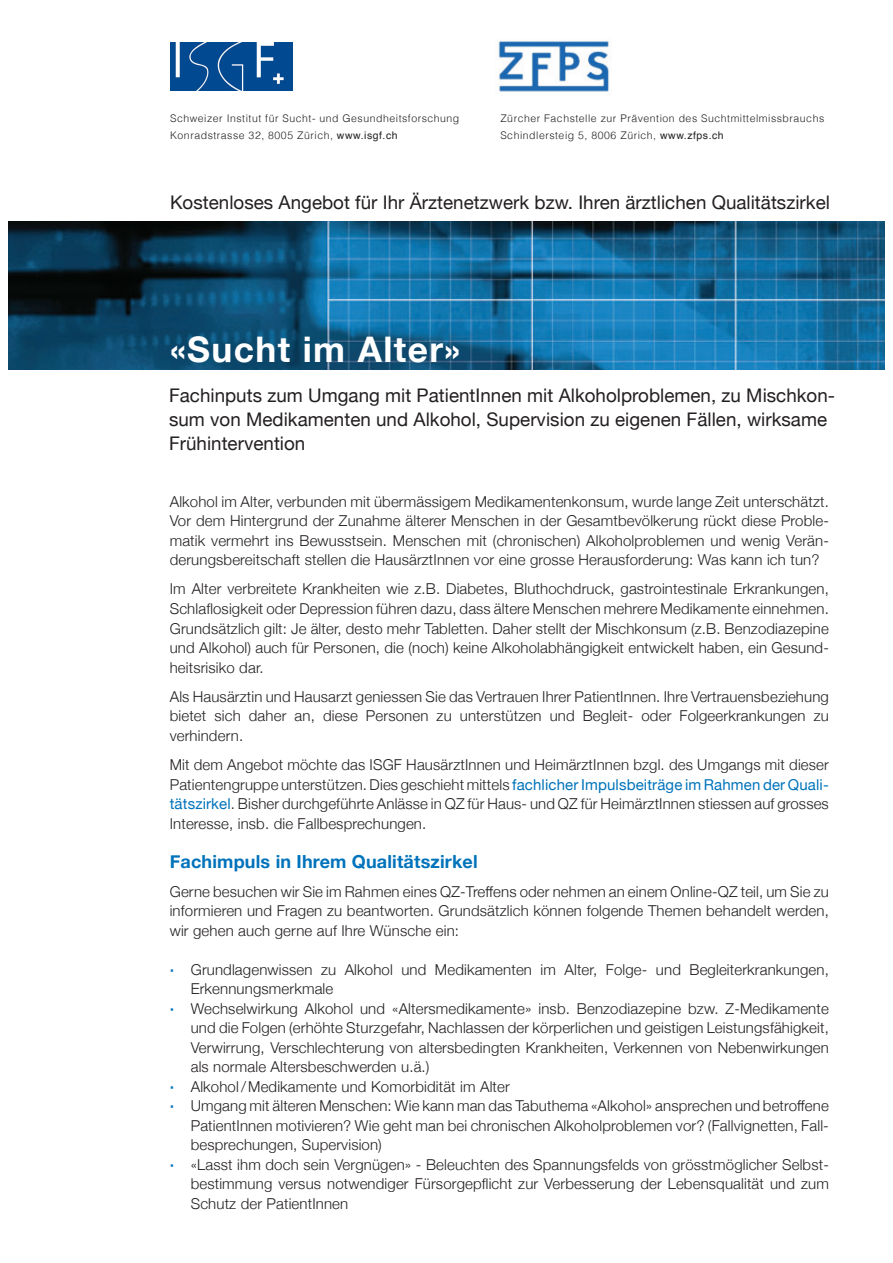
<style>
.page{position:relative;width:893px;height:1263px;background:#fff}
.page>*{position:absolute;margin:0;border:0;box-sizing:border-box;transform-origin:0 0}
.t1{font:700 35.25px "Helvetica Neue";letter-spacing:.04em;color:#fff}
.t2{font:18.75px/24px "Helvetica Neue";color:#231f20}
.t3{font:700 18px "Helvetica Neue";letter-spacing:.01em;color:#0173bb}
.t4{font:300 15px/19.5px "Helvetica Neue";letter-spacing:.01em;color:#231f20;text-align:justify}
.t5{font:300 10.5px/16.5px "Helvetica";letter-spacing:.05em;color:#231f20}
.s1{font-weight:400}
.s2{font-weight:400;color:#0173bb}
.s3{font-family:"Akkurat";font-weight:700;color:#0173bb}
</style>
<div class="page">
<img style="left:9px;top:221px;width:875px;height:149px">
<img style="left:170px;top:42px;width:122px;height:49px">
<img style="left:496px;top:40px;width:115px;height:56px">
<p class="t5" style="left:170px;top:110px;width:291px">Schweizer Institut für Sucht- und Gesundheitsforschung<br>Konradstrasse 32, 8005 Zürich, <span class="s1">www.isgf.ch</span></p>
<p class="t5" style="left:500px;top:110px;width:325px">Zürcher Fachstelle zur Prävention des Suchtmittelmissbrauchs<br>Schindlersteig 5, 8006 Zürich, <span class="s1">www.zfps.ch</span></p>
<p class="t2" style="left:170px;top:192px;width:661px">Kostenloses Angebot für Ihr Ärztenetzwerk bzw. Ihren ärztlichen Qualitätszirkel</p>
<h1 class="t1" style="left:170px;top:322px;width:292px">«Sucht im Alter»</h1>
<p class="t2" style="left:169px;top:384px;width:668px">Fachinputs zum Umgang mit PatientInnen mit Alkoholproblemen, zu Mischkon&shy;sum von Medikamenten und Alkohol, Supervision zu eigenen Fällen, wirksame<br>Frühintervention</p>
<p class="t4" style="left:170px;top:490px;width:661px">Alkohol im Alter, verbunden mit übermässigem Medikamentenkonsum, wurde lange Zeit unterschätzt.<br>Vor dem Hintergrund der Zunahme älterer Menschen in der Gesamtbevölkerung rückt diese Proble&shy;matik vermehrt ins Bewusstsein. Menschen mit (chronischen) Alkoholproblemen und wenig Verän&shy;derungsbereitschaft stellen die HausärztInnen vor eine grosse Herausforderung: Was kann ich tun?</p>
<p class="t4" style="left:170px;top:578px;width:661px">Im Alter verbreitete Krankheiten wie z.B. Diabetes, Bluthochdruck, gastrointestinale Erkrankungen, Schlaflosigkeit oder Depression führen dazu, dass ältere Menschen mehrere Medikamente einnehmen.<br>Grundsätzlich gilt: Je älter, desto mehr Tabletten. Daher stellt der Mischkonsum (z.B. Benzodiazepine und Alkohol) auch für Personen, die (noch) keine Alkoholabhängigkeit entwickelt haben, ein Gesund&shy;heitsrisiko dar.</p>
<p class="t4" style="left:170px;top:685px;width:661px">Als Hausärztin und Hausarzt geniessen Sie das Vertrauen Ihrer PatientInnen. Ihre Vertrauensbeziehung bietet sich daher an, diese Personen zu unterstützen und Begleit- oder Folgeerkrankungen zu verhindern.</p>
<p class="t4" style="left:170px;top:754px;width:661px">Mit dem Angebot möchte das ISGF HausärztInnen und HeimärztInnen bzgl. des Umgangs mit dieser Patientengruppe unterstützen. Dies geschieht mittels <span class="s2">fachlicher Impulsbeiträge im Rahmen der Quali&shy;tätszirkel</span>. Bisher durchgeführte Anlässe in QZ für Haus- und QZ für HeimärztInnen stiessen auf grosses Interesse, insb. die Fallbesprechungen.</p>
<p class="t3" style="left:170px;top:847px;width:309px">Fachimpuls in Ihrem Qualitätszirkel</p>
<p class="t4" style="left:170px;top:880px;width:661px">Gerne besuchen wir Sie im Rahmen eines QZ-Treffens oder nehmen an einem Online-QZ teil, um Sie zu informieren und Fragen zu beantworten. Grundsätzlich können folgende Themen behandelt werden, wir gehen auch gerne auf Ihre Wünsche ein:</p>
<p class="t4" style="left:170px;top:958px;width:661px"><span class="s3">·</span> Grundlagenwissen zu Alkohol und Medikamenten im Alter, Folge- und Begleiterkrankungen,</p>
<p class="t4" style="left:191px;top:978px;width:144px">Erkennungsmerkmale</p>
<p class="t4" style="left:170px;top:997px;width:661px"><span class="s3">·</span> Wechselwirkung Alkohol und «Altersmedikamente» insb. Benzodiazepine bzw. Z-Medikamente</p>
<p class="t4" style="left:191px;top:1017px;width:640px">und die Folgen (erhöhte Sturzgefahr, Nachlassen der körperlichen und geistigen Leistungsfähigkeit,</p>
<p class="t4" style="left:191px;top:1036px;width:640px">Verwirrung, Verschlechterung von altersbedingten Krankheiten, Verkennen von Nebenwirkungen</p>
<p class="t4" style="left:191px;top:1056px;width:240px">als normale Altersbeschwerden u.ä.)</p>
<p class="t4" style="left:170px;top:1075px;width:342px"><span class="s3">·</span> Alkohol/ Medikamente und Komorbidität im Alter</p>
<p class="t4" style="left:170px;top:1095px;width:661px"><span class="s3">·</span> Umgang mit älteren Menschen: Wie kann man das Tabuthema «Alkohol» ansprechen und betroffene</p>
<p class="t4" style="left:191px;top:1114px;width:640px">PatientInnen motivieren? Wie geht man bei chronischen Alkoholproblemen vor? (Fallvignetten, Fall-</p>
<p class="t4" style="left:191px;top:1134px;width:193px">besprechungen, Supervision)</p>
<p class="t4" style="left:170px;top:1153px;width:661px"><span class="s3">·</span> «Lasst ihm doch sein Vergnügen» - Beleuchten des Spannungsfelds von grösstmöglicher Selbst-</p>
<p class="t4" style="left:191px;top:1173px;width:640px">bestimmung versus notwendiger Fürsorgepflicht zur Verbesserung der Lebensqualität und zum</p>
<p class="t4" style="left:191px;top:1192px;width:159px">Schutz der PatientInnen</p>
</div>
